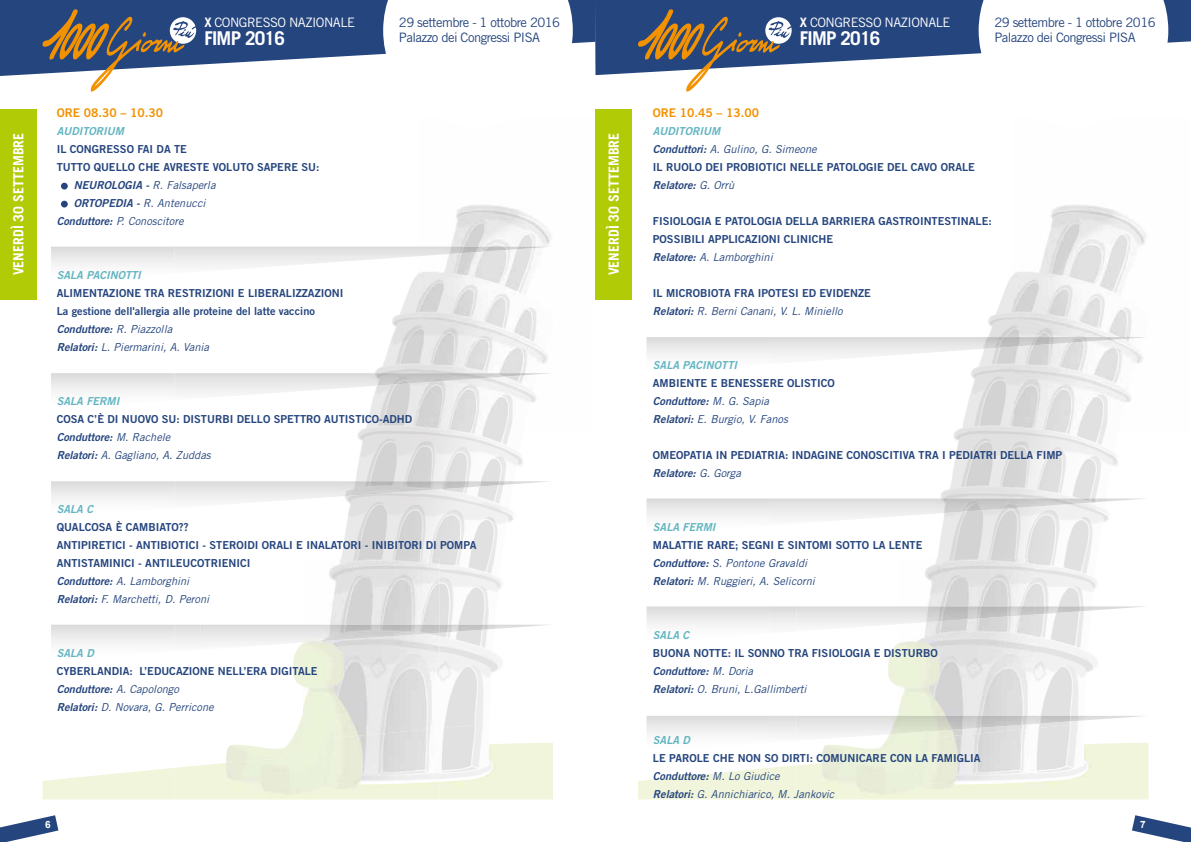
<style>
.page{position:relative;width:1191px;height:842px;background:#fff}
.page>*{position:absolute;margin:0;border:0;box-sizing:border-box;transform-origin:0 0}
.t1{font:700 19px "Trade Gothic LT Std";letter-spacing:-.04em;color:#fff}
.t2{font:700 14px "Trade Gothic LT Std";color:#fff}
.t3{font:13px "Trade Gothic LT Std";letter-spacing:-.04em;color:#25457e}
.t4{font:13px "Trade Gothic LT Std";letter-spacing:-.04em;color:#fff}
.t5{font:12px "Trade Gothic LT Std Bd 2";color:#f39200}
.t6{font:11px/18px "Trade Gothic LT Std Bd 2";color:#25457e}
.t7{font:italic 11px/18px "Trade Gothic LT Std";color:#25457e}
.t8{font:11px "Trade Gothic LT Std Bd 2 Obl";color:#25457e}
.t9{font:11px "Trade Gothic LT Std Bd 2 Obl";color:#62b5c1}
.t10{font:700 10px "Arial";color:#fff}
.s1{font-weight:700}
.s2{font-family:"Trade Gothic LT Std Bd 2 Obl";font-style:normal}
.s3{font-family:"Trade Gothic LT Std";font-style:italic}
</style>
<div class="page">
<svg style="left:43px;top:768px;width:131px;height:31px"></svg>
<img style="left:174px;top:246px;width:244px;height:313px">
<img style="left:418px;top:205px;width:133px;height:519px">
<img style="left:439px;top:724px;width:54px;height:58px">
<img style="left:303px;top:559px;width:136px;height:189px">
<img style="left:201px;top:624px;width:102px;height:176px">
<img style="left:303px;top:748px;width:34px;height:52px">
<img style="left:201px;top:755px;width:238px;height:44px">
<img style="left:319px;top:728px;width:120px;height:56px">
<svg style="left:638px;top:768px;width:132px;height:31px"></svg>
<img style="left:937px;top:276px;width:76px;height:283px">
<img style="left:1013px;top:205px;width:133px;height:511px">
<img style="left:1034px;top:724px;width:54px;height:58px">
<img style="left:898px;top:559px;width:136px;height:189px">
<img style="left:888px;top:644px;width:10px;height:72px">
<img style="left:796px;top:741px;width:102px;height:59px">
<img style="left:898px;top:748px;width:34px;height:52px">
<img style="left:796px;top:755px;width:238px;height:44px">
<img style="left:915px;top:741px;width:119px;height:43px">
<svg style="left:0;top:0;width:595px;height:76px;fill:#25457e"></svg>
<svg style="left:595px;top:0;width:596px;height:75px;fill:#25457e"></svg>
<svg style="left:383px;top:0;width:190px;height:76px"></svg>
<svg style="left:978px;top:0;width:190px;height:75px"></svg>
<svg style="left:0;top:815px;width:58px;height:27px"></svg>
<svg style="left:1132px;top:815px;width:59px;height:27px"></svg>
<svg style="left:42px;top:9px;width:154px;height:83px"></svg>
<svg style="left:638px;top:9px;width:154px;height:83px"></svg>
<svg style="left:51px;top:247px;width:123px;height:19px"></svg>
<img style="left:174px;top:247px;width:377px;height:27px">
<svg style="left:646px;top:337px;width:124px;height:19px"></svg>
<img style="left:770px;top:337px;width:376px;height:27px">
<svg style="left:51px;top:373px;width:123px;height:19px"></svg>
<img style="left:174px;top:373px;width:377px;height:27px">
<svg style="left:646px;top:498px;width:124px;height:19px"></svg>
<img style="left:770px;top:498px;width:376px;height:27px">
<svg style="left:51px;top:481px;width:123px;height:19px"></svg>
<img style="left:174px;top:481px;width:377px;height:27px">
<svg style="left:646px;top:606px;width:124px;height:19px"></svg>
<img style="left:770px;top:606px;width:376px;height:27px">
<img style="left:796px;top:606px;width:238px;height:25px">
<svg style="left:51px;top:625px;width:123px;height:19px"></svg>
<img style="left:174px;top:625px;width:377px;height:27px">
<img style="left:201px;top:625px;width:238px;height:25px">
<svg style="left:646px;top:716px;width:124px;height:19px"></svg>
<img style="left:796px;top:716px;width:238px;height:25px">
<div style="left:61px;top:183px;width:7px;height:6px;background:#25457e;border-radius:50%"></div>
<div style="left:61px;top:201px;width:7px;height:6px;background:#25457e;border-radius:50%"></div>
<div style="left:0;top:109px;width:37px;height:191px;background:#b2cb07"></div>
<div style="left:595px;top:109px;width:37px;height:191px;background:#b2cb07"></div>
<p class="t4" style="left:204px;top:14px;width:152px"><span class="s1">X</span> CONGRESSO NAZIONALE</p>
<h1 class="t1" style="left:204px;top:26px;width:82px">FIMP 2016</h1>
<p class="t3" style="left:399px;top:14px;width:163px">29 settembre - 1 ottobre 2016</p>
<p class="t3" style="left:994px;top:14px;width:163px">29 settembre - 1 ottobre 2016</p>
<p class="t3" style="left:399px;top:30px;width:143px">Palazzo dei Congressi PISA</p>
<p class="t3" style="left:994px;top:30px;width:143px">Palazzo dei Congressi PISA</p>
<p class="t4" style="left:800px;top:14px;width:152px"><span class="s1">X</span> CONGRESSO NAZIONALE</p>
<h1 class="t1" style="left:800px;top:26px;width:82px">FIMP 2016</h1>
<p class="t5" style="left:57px;top:106px;width:108px">ORE 08.30 – 10.30</p>
<p class="t9" style="left:57px;top:125px;width:69px">AUDITORIUM</p>
<p class="t6" style="left:57px;top:140px;width:264px">IL CONGRESSO FAI DA TE<br>TUTTO QUELLO CHE AVRESTE VOLUTO SAPERE SU:</p>
<p class="t7" style="left:74px;top:177px;width:143px"><span class="s2">NEUROLOGIA -</span> R. Falsaperla</p>
<p class="t7" style="left:74px;top:195px;width:133px"><span class="s2">ORTOPEDIA -</span> R. Antenucci</p>
<p class="t7" style="left:57px;top:213px;width:128px"><span class="s2">Conduttore:</span> P. Conoscitore</p>
<p class="t2" style="left:10px;top:275px;width:144px;rotate:-90deg">VENERDÌ 30 SETTEMBRE</p>
<p class="t2" style="left:605px;top:275px;width:144px;rotate:-90deg">VENERDÌ 30 SETTEMBRE</p>
<p class="t9" style="left:57px;top:269px;width:86px">SALA PACINOTTI</p>
<p class="t6" style="left:57px;top:284px;width:288px">ALIMENTAZIONE TRA RESTRIZIONI E LIBERALIZZAZIONI<br>LA GESTIONE DELL'ALLERGIA ALLE PROTEINE DEL LATTE VACCINO</p>
<p class="t8" style="left:57px;top:323px;width:117px">Conduttore: <span class="s3">R. Piazzolla</span></p>
<p class="t7" style="left:57px;top:339px;width:154px"><span class="s2">Relatori:</span> L. Piermarini, A. Vania</p>
<p class="t9" style="left:57px;top:395px;width:64px">SALA FERMI</p>
<p class="t6" style="left:57px;top:410px;width:357px">COSA C’È DI NUOVO SU: DISTURBI DELLO SPETTRO AUTISTICO-ADHD</p>
<p class="t8" style="left:57px;top:431px;width:115px">Conduttore: <span class="s3">M. Rachele</span></p>
<p class="t7" style="left:57px;top:447px;width:155px"><span class="s2">Relatori:</span> A. Gagliano, A. Zuddas</p>
<p class="t9" style="left:57px;top:503px;width:38px">SALA C</p>
<p class="t6" style="left:57px;top:518px;width:421px">QUALCOSA È CAMBIATO??<br>ANTIPIRETICI - ANTIBIOTICI - STEROIDI ORALI E INALATORI - INIBITORI DI POMPA<br>ANTISTAMINICI - ANTILEUCOTRIENICI</p>
<p class="t7" style="left:57px;top:573px;width:154px"><span class="s2">Conduttore:</span> A. Lamborghini<br><span class="s2">Relatori:</span> F. Marchetti, D. Peroni</p>
<p class="t9" style="left:57px;top:647px;width:38px">SALA D</p>
<p class="t6" style="left:57px;top:662px;width:262px">CYBERLANDIA: L’EDUCAZIONE NELL’ERA DIGITALE</p>
<p class="t8" style="left:57px;top:683px;width:124px">Conduttore: <span class="s3">A. Capolongo</span></p>
<p class="t7" style="left:57px;top:699px;width:159px"><span class="s2">Relatori:</span> D. Novara, G. Perricone</p>
<p class="t5" style="left:653px;top:106px;width:108px">ORE 10.45 – 13.00</p>
<p class="t9" style="left:653px;top:125px;width:69px">AUDITORIUM</p>
<p class="t7" style="left:653px;top:141px;width:165px"><span class="s2">Conduttori:</span> A. Gulino, G. Simeone</p>
<p class="t6" style="left:653px;top:158px;width:323px">IL RUOLO DEI PROBIOTICI NELLE PATOLOGIE DEL CAVO ORALE</p>
<p class="t8" style="left:653px;top:179px;width:83px">Relatore: <span class="s3">G. Orrù</span></p>
<p class="t6" style="left:653px;top:212px;width:340px">FISIOLOGIA E PATOLOGIA DELLA BARRIERA GASTROINTESTINALE:<br>POSSIBILI APPLICAZIONI CLINICHE</p>
<p class="t7" style="left:653px;top:249px;width:121px"><span class="s2">Relatore:</span> A. Lamborghini</p>
<p class="t6" style="left:653px;top:284px;width:219px">IL MICROBIOTA FRA IPOTESI ED EVIDENZE</p>
<p class="t7" style="left:653px;top:303px;width:191px"><span class="s2">Relatori:</span> R. Berni Canani, V. L. Miniello</p>
<p class="t9" style="left:653px;top:359px;width:86px">SALA PACINOTTI</p>
<p class="t6" style="left:653px;top:374px;width:183px">AMBIENTE E BENESSERE OLISTICO</p>
<p class="t8" style="left:653px;top:395px;width:118px">Conduttore: <span class="s3">M. G. Sapia</span></p>
<p class="t7" style="left:653px;top:411px;width:137px"><span class="s2">Relatori:</span> E. Burgio, V. Fanos</p>
<p class="t6" style="left:653px;top:446px;width:411px">OMEOPATIA IN PEDIATRIA: INDAGINE CONOSCITIVA TRA I PEDIATRI DELLA FIMP</p>
<p class="t8" style="left:653px;top:467px;width:89px">Relatore: <span class="s3">G. Gorga</span></p>
<p class="t9" style="left:653px;top:521px;width:64px">SALA FERMI</p>
<p class="t6" style="left:653px;top:536px;width:271px">MALATTIE RARE; SEGNI E SINTOMI SOTTO LA LENTE</p>
<p class="t7" style="left:653px;top:555px;width:163px"><span class="s2">Conduttore:</span> S. Pontone Gravaldi<br><span class="s2">Relatori:</span> M. Ruggieri, A. Selicorni</p>
<p class="t9" style="left:653px;top:629px;width:38px">SALA C</p>
<p class="t6" style="left:653px;top:644px;width:286px">BUONA NOTTE: IL SONNO TRA FISIOLOGIA E DISTURBO</p>
<p class="t8" style="left:653px;top:665px;width:102px">Conduttore: <span class="s3">M. Doria</span></p>
<p class="t7" style="left:653px;top:681px;width:155px"><span class="s2">Relatori:</span> O. Bruni, L.Gallimberti</p>
<p class="t9" style="left:653px;top:734px;width:38px">SALA D</p>
<p class="t6" style="left:653px;top:749px;width:329px">LE PAROLE CHE NON SO DIRTI: COMUNICARE CON LA FAMIGLIA</p>
<p class="t8" style="left:653px;top:770px;width:128px">Conduttore: <span class="s3">M. Lo Giudice</span></p>
<p class="t7" style="left:653px;top:786px;width:183px"><span class="s2">Relatori:</span> G. Annichiarico, M. Jankovic</p>
<p class="t10" style="left:45px;top:818px;width:7px">6</p>
<p class="t10" style="left:1140px;top:818px;width:7px">7</p>
</div>
